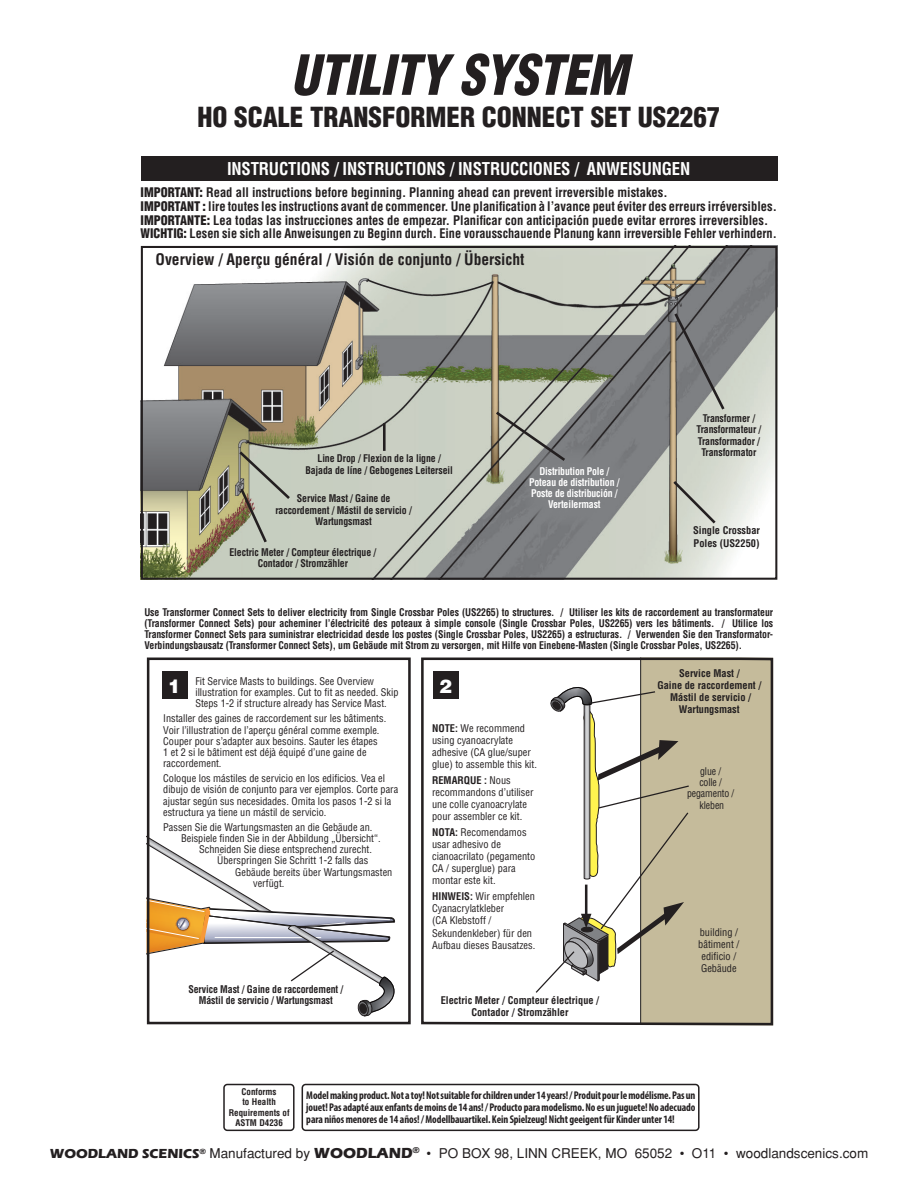
<style>
.page{position:relative;width:918px;height:1188px;background:#fff}
.page>*{position:absolute;margin:0;border:0;box-sizing:border-box;transform-origin:0 0}
.t1{font:italic 900 condensed 54px "Helvetica";letter-spacing:-.01em;color:#231f20;scale:.95 1}
.t2{font:900 condensed 27px "Helvetica";color:#231f20}
.t3{font:900 18.9px "Helvetica";color:#fff}
.t4{font:700 condensed 17.25px "Helvetica";letter-spacing:-.01em;color:#fff}
.t5{font:700 condensed 15.6px "Helvetica";color:#231f20}
.t6{font:13.5px "Helvetica";color:#231f20}
.t7{font:700 condensed 12.9px/13.8px "Helvetica";color:#231f20}
.t8{font:700 condensed 11.25px/12px "Myriad Pro";letter-spacing:-.01em;color:#231f20;text-align:justify;scale:.95 1}
.t9{font:condensed 10.35px/12.1px "Helvetica";color:#231f20}
.t10{font:700 condensed 10.35px/11.2px "Helvetica";letter-spacing:-.01em;color:#231f20;text-align:center;scale:.95 1}
.t11{font:700 condensed 10.35px/12.1px "Helvetica";letter-spacing:-.01em;color:#231f20;text-align:center}
.t12{font:700 condensed 10.35px/11.2px "Helvetica";letter-spacing:-.015em;color:#fff;text-align:center;scale:.95 1}
.t13{font:condensed 10.35px/11.2px "Helvetica";color:#231f20;text-align:center;scale:.95 1}
.t14{font:700 condensed 9px/10.5px "Helvetica";color:#231f20;text-align:center}
.s1{font-weight:900}
.s2{font-weight:700}
.s3{font-family:"Eras ITC";font-weight:700}
.s4{font-family:"Eras ITC";font-weight:700;font-size:15px}
</style>
<div class="page">
<div style="left:302px;top:1084px;width:398px;height:47px;border:2px solid #231f20;border-radius:3px"></div>
<div style="left:223px;top:1084px;width:72px;height:47px;border:2px solid #231f20;border-radius:3px"></div>
<div style="left:141px;top:157px;width:636px;height:24px;background:#231f20"></div>
<img style="left:144px;top:249px;width:630px;height:328px">
<div style="left:141px;top:246px;width:636px;height:334px;border:2px solid #231f20"></div>
<hr style="left:383px;top:423px;width:3px;height:28px;background:#231f20">
<svg style="left:672px;top:310px;width:55px;height:102px;background:#828281"></svg>
<svg style="left:421px;top:657px;width:353px;height:369px"></svg>
<div style="left:147px;top:658px;width:264px;height:366px;border:3px solid #231f20"></div>
<div style="left:433px;top:672px;width:26px;height:27px;background:#231f20"></div>
<svg style="left:534px;top:686px;width:156px;height:308px"></svg>
<svg style="left:147px;top:831px;width:248px;height:186px"></svg>
<svg style="left:237px;top:449px;width:56px;height:96px;background:#b4b8a7"></svg>
<svg style="left:671px;top:478px;width:47px;height:48px;background:#c2c3b7"></svg>
<div style="left:162px;top:672px;width:26px;height:27px;background:#231f20"></div>
<svg style="left:493px;top:409px;width:132px;height:117px;background:#8a8c8a"></svg>
<h1 class="t1" style="left:291px;top:41px;width:356px">UTILITY SYSTEM</h1>
<h2 class="t2" style="left:198px;top:100px;width:524px">HO SCALE TRANSFORMER CONNECT SET US2267</h2>
<h3 class="t4" style="left:227px;top:159px;width:465px">INSTRUCTIONS / INSTRUCTIONS / INSTRUCCIONES / ANWEISUNGEN</h3>
<p class="t7" style="left:141px;top:185px;width:638px"><span class="s1">IMPORTANT:</span> Read all instructions before beginning. Planning ahead can prevent irreversible mistakes.<br><span class="s1">IMPORTANT :</span> lire toutes les instructions avant de commencer. Une planification à l’avance peut éviter des erreurs irréversibles.<br><span class="s1">IMPORTANTE:</span> Lea todas las instrucciones antes de empezar. Planificar con anticipación puede evitar errores irreversibles.<br><span class="s1">WICHTIG:</span> Lesen sie sich alle Anweisungen zu Beginn durch. Eine vorausschauende Planung kann irreversible Fehler verhindern.</p>
<h3 class="t5" style="left:156px;top:250px;width:370px">Overview / Aperçu général / Visión de conjunto / Übersicht</h3>
<p class="t10" style="left:305px;top:453px;width:157px">Line Drop / Flexion de la ligne /<br>Bajada de líne / Gebogenes Leiterseil</p>
<p class="t10" style="left:275px;top:493px;width:145px">Service Mast / Gaine de raccordement / Mástil de servicio /<br>Wartungsmast</p>
<p class="t10" style="left:230px;top:546px;width:156px">Electric Meter / Compteur électrique /<br>Contador / Stromzähler</p>
<p class="t12" style="left:529px;top:465px;width:97px">Distribution Pole /<br>Poteau de distribution /<br>Poste de distribución /<br>Verteilermast</p>
<p class="t10" style="left:697px;top:413px;width:70px">Transformer /<br>Transformateur /<br>Transformador /<br>Transformator</p>
<p class="t11" style="left:693px;top:525px;width:68px;text-align:left">Single Crossbar<br>Poles (US2250)</p>
<p class="t10" style="left:144px;top:607px;width:663px;line-height:10.8px;text-align:justify">Use Transformer Connect Sets to deliver electricity from Single Crossbar Poles (US2265) to structures. / Utiliser les kits de raccordement au transformateur (Transformer Connect Sets) pour acheminer l’électricité des poteaux à simple console (Single Crossbar Poles, US2265) vers les bâtiments. / Utilice los Transformer Connect Sets para suministrar electricidad desde los postes (Single Crossbar Poles, US2265) a estructuras. / Verwenden Sie den Transformator-Verbindungsbausatz (Transformer Connect Sets), um Gebäude mit Strom zu versorgen, mit Hilfe von Einebene-Masten (Single Crossbar Poles, US2265).</p>
<p class="t11" style="left:657px;top:667px;width:105px">Service Mast /<br>Gaine de raccordement /<br>Mástil de servicio /<br>Wartungsmast</p>
<p class="t9" style="left:195px;top:675px;width:205px;line-height:11.2px">Fit Service Masts to buildings. See Overview illustration for examples. Cut to fit as needed. Skip<br>Steps 1-2 if structure already has Service Mast.</p>
<p class="t9" style="left:163px;top:713px;width:225px;line-height:11.2px">Installer des gaines de raccordement sur les bâtiments.<br>Voir l’illustration de l’aperçu général comme exemple.<br>Couper pour s’adapter aux besoins. Sauter les étapes<br>1 et 2 si le bâtiment est déjà équipé d’une gaine de raccordement.</p>
<p class="t9" style="left:163px;top:773px;width:237px;line-height:11.2px">Coloque los mástiles de servicio en los edificios. Vea el dibujo de visión de conjunto para ver ejemplos. Corte para ajustar según sus necesidades. Omita los pasos 1-2 si la estructura ya tiene un mástil de servicio.</p>
<p class="t9" style="left:163px;top:821px;width:211px">Passen Sie die Wartungsmasten an die Gebäude an.</p>
<p class="t9" style="left:181px;top:832px;width:201px">Beispiele finden Sie in der Abbildung „Übersicht“.</p>
<p class="t9" style="left:199px;top:843px;width:174px">Schneiden Sie diese entsprechend zurecht.</p>
<p class="t9" style="left:217px;top:854px;width:153px">Überspringen Sie Schritt 1-2 falls das</p>
<p class="t9" style="left:235px;top:866px;width:159px">Gebäude bereits über Wartungsmasten</p>
<p class="t9" style="left:253px;top:877px;width:33px">verfügt.</p>
<h3 class="t3" style="left:168px;top:673px;width:14px">1</h3>
<h3 class="t3" style="left:439px;top:673px;width:14px">2</h3>
<p class="t9" style="left:432px;top:722px;width:106px"><span class="s2">NOTE:</span> We recommend using cyanoacrylate adhesive (CA glue/super glue) to assemble this kit.</p>
<p class="t9" style="left:432px;top:774px;width:103px"><span class="s2">REMARQUE :</span> Nous recommandons d’utiliser une colle cyanoacrylate pour assembler ce kit.</p>
<p class="t9" style="left:432px;top:826px;width:105px"><span class="s2">NOTA:</span> Recomendamos usar adhesivo de cianoacrilato (pegamento<br>CA / superglue) para montar este kit.</p>
<p class="t9" style="left:432px;top:890px;width:105px"><span class="s2">HINWEIS:</span> Wir empfehlen<br>Cyanacrylatkleber<br>(CA Klebstoff /<br>Sekundenkleber) für den<br>Aufbau dieses Bausatzes.</p>
<p class="t13" style="left:687px;top:765px;width:51px">glue /<br>colle / pegamento / kleben</p>
<p class="t9" style="left:698px;top:926px;width:43px;text-align:center">building / bâtiment / edificio /<br>Gebäude</p>
<p class="t10" style="left:188px;top:983px;width:165px">Service Mast / Gaine de raccordement /<br>Mástil de servicio / Wartungsmast</p>
<p class="t11" style="left:441px;top:994px;width:160px">Electric Meter / Compteur électrique /<br>Contador / Stromzähler</p>
<p class="t14" style="left:229px;top:1086px;width:62px">Conforms<br>to Health<br>Requirements of<br>ASTM D4236</p>
<p class="t8" style="left:306px;top:1089px;width:411px">Model making product. Not a toy! Not suitable for children under 14 years! / Produit pour le modélisme. Pas un jouet! Pas adapté aux enfants de moins de 14 ans! / Producto para modelismo. No es un juguete! No adecuado para niños menores de 14 años! / Modellbauartikel. Kein Spielzeug! Nicht geeigent für Kinder unter 14!</p>
<h3 class="t6" style="left:50px;top:1145px;width:820px"><span class="s3">WOODLAND SCENICS</span><sup>®</sup> Manufactured by <span class="s4">WOODLAND</span><sup>®</sup> • PO BOX 98, LINN CREEK, MO 65052 • O11 • woodlandscenics.com</h3>
</div>
